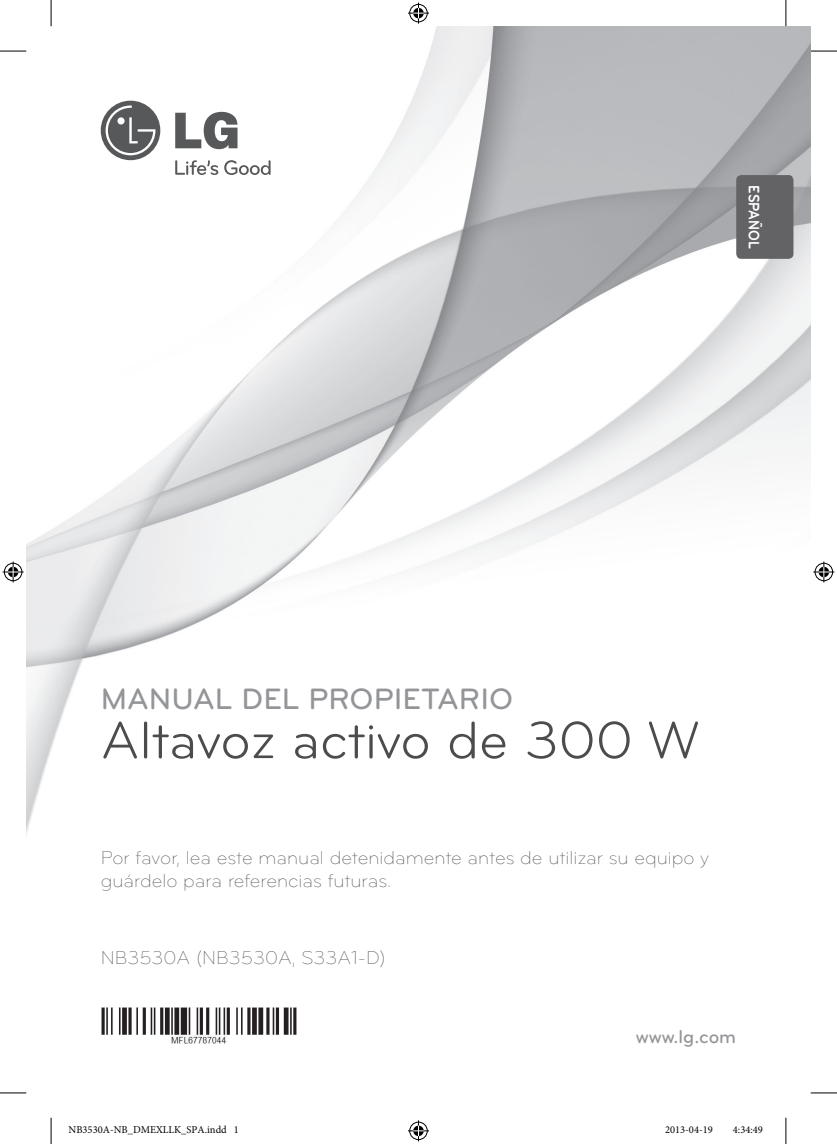
<style>
.page{position:relative;width:837px;height:1144px;background:#fff}
.page>*{position:absolute;margin:0;border:0;box-sizing:border-box;transform-origin:0 0}
.t1{font:54.25px "Bryant LG";color:#4b4c4d}
.t2{font:500 30.62px "Bryant LG";color:#939598}
.t3{font:300 19.25px/23.1px "Bryant LG";color:#4b4c4d}
.t4{font:500 19.25px "Bryant LG";color:#939598}
.t5{font:700 15.75px "Bryant LG";color:#fff;scale:.88 1}
.t6{font:10.5px "Minion Pro";color:#000}
</style>
<div class="page">
<img style="left:26px;top:26px;width:784px;height:1092px">
<svg style="left:175px;top:160px;width:43px;height:15px"></svg>
<svg style="left:224px;top:160px;width:46px;height:15px"></svg>
<svg style="left:175px;top:112px;width:62px;height:37px"></svg>
<div style="left:101px;top:101px;width:59px;height:59px;background:#57585a;border-radius:50%"></div>
<svg style="left:106px;top:106px;width:49px;height:49px"></svg>
<div style="left:736px;top:175px;width:57px;height:84px;background:#636366;border-radius:5px"></div>
<img style="left:101px;top:1007px;width:195px;height:36px">
<svg style="left:0;top:51px;width:26px;height:1px"></svg>
<svg style="left:810px;top:51px;width:26px;height:1px"></svg>
<svg style="left:0;top:1092px;width:26px;height:1px"></svg>
<svg style="left:810px;top:1092px;width:26px;height:1px"></svg>
<svg style="left:51px;top:0;width:1px;height:26px"></svg>
<svg style="left:51px;top:1118px;width:1px;height:26px"></svg>
<svg style="left:785px;top:0;width:1px;height:26px"></svg>
<svg style="left:785px;top:1118px;width:1px;height:26px"></svg>
<svg style="left:408px;top:3px;width:21px;height:21px"></svg>
<svg style="left:408px;top:1120px;width:21px;height:21px"></svg>
<svg style="left:3px;top:561px;width:21px;height:21px"></svg>
<svg style="left:813px;top:561px;width:21px;height:21px"></svg>
<svg style="left:68px;top:1070px;width:159px;height:48px"></svg>
<p class="t5" style="left:763px;top:185px;width:74px;rotate:90deg">ESPAÑOL</p>
<h2 class="t2" style="left:101px;top:680px;width:414px">MANUAL DEL PROPIETARIO</h2>
<h1 class="t1" style="left:101px;top:708px;width:599px">Altavoz activo de 300 W</h1>
<p class="t3" style="left:101px;top:846px;width:609px">Por favor, lea este manual detenidamente antes de utilizar su equipo y guárdelo para referencias futuras.</p>
<p class="t3" style="left:101px;top:946px;width:286px">NB3530A (NB3530A, S33A1-D)</p>
<p class="t4" style="left:635px;top:1025px;width:102px">www.lg.com</p>
<p class="t6" style="left:69px;top:1123px;width:172px">NB3530A-NB_DMEXLLK_SPA.indd 1</p>
<p class="t6" style="left:664px;top:1123px;width:49px">2013-04-19</p>
<p class="t6" style="left:732px;top:1123px;width:31px">4:34:49</p>
</div>
